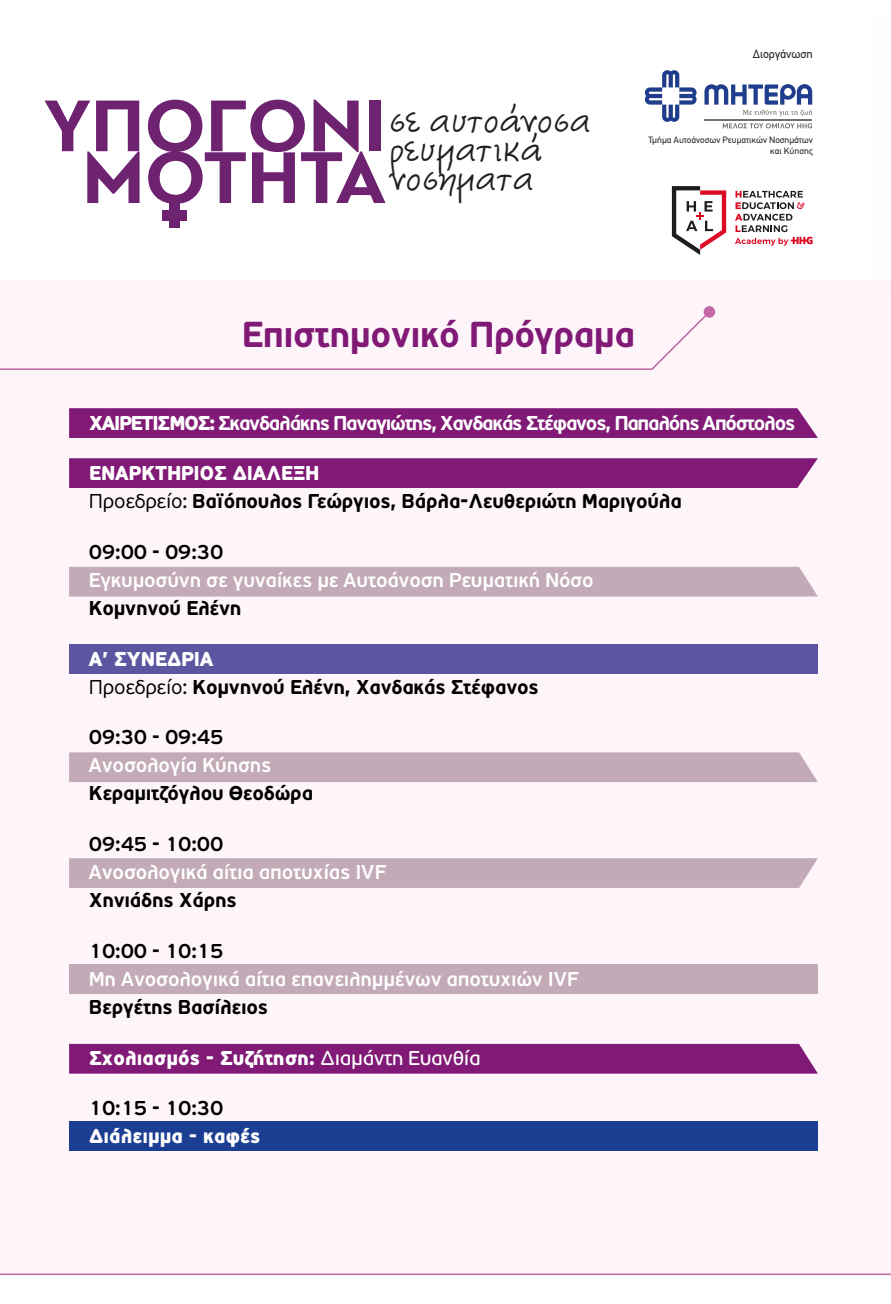
<style>
.page{position:relative;width:891px;height:1304px;background:#fff}
.page>*{position:absolute;margin:0;border:0;box-sizing:border-box;transform-origin:0 0}
.t1{font:700 76.8px "PF Bague Sans Pro";color:#6e2371}
.t2{font:39.4px/29.2px "CF Semplice";color:#231f20}
.t3{font:700 36px "PF Traffic";letter-spacing:-.01em;color:#801a76}
.t4{font:700 20px/28px "PF Traffic";letter-spacing:-.01em;color:#000}
.t5{font:500 20px "PF Traffic";letter-spacing:-.01em;color:#fff}
.t6{font:700 20px "PF Traffic";letter-spacing:-.06em;color:#fff}
.t7{font:500 20px "PF Traffic";letter-spacing:-.01em;color:#000}
.t8{font:900 20px "PF Traffic";letter-spacing:-.01em;color:#fff}
.t9{font:12px "PF Din Text";color:#231f20}
.t10{font:9.2px/11px "PF Din Text";color:#231f20;text-align:right}
.s1{font-weight:900}
.s2{font-weight:900;color:#fff}
.s3{font-weight:300}
.s4{font-weight:400}
</style>
<div class="page">
<div style="left:169px;top:203px;width:11px;height:25px;background:#6e2371"></div>
<div style="left:162px;top:210px;width:24px;height:11px;background:#6e2371"></div>
<svg style="left:644px;top:70px;width:52px;height:52px"></svg>
<svg style="left:704px;top:84px;width:108px;height:32px"></svg>
<svg style="left:722px;top:123px;width:89px;height:5px"></svg>
<hr style="left:704px;top:119px;width:108px;height:1px;background:#70706f">
<svg style="left:671px;top:186px;width:54px;height:69px"></svg>
<svg style="left:735px;top:191px;width:77px;height:55px"></svg>
<div style="left:0;top:281px;width:890px;height:992px;background:#fdf5f9"></div>
<svg style="left:0;top:1273px;width:890px;height:2px;background:#d38fbd"></svg>
<div style="left:69px;top:408px;width:748px;height:30px;background:#801a76"></div>
<div style="left:69px;top:458px;width:748px;height:30px;background:#801a76"></div>
<div style="left:69px;top:1044px;width:748px;height:30px;background:#801a76"></div>
<div style="left:69px;top:1122px;width:748px;height:29px;background:#1b3e92"></div>
<div style="left:69px;top:567px;width:748px;height:30px;background:#c3aab7"></div>
<div style="left:69px;top:752px;width:748px;height:30px;background:#c3aab7"></div>
<div style="left:69px;top:858px;width:748px;height:30px;background:#c3aab7"></div>
<div style="left:69px;top:964px;width:748px;height:30px;background:#c3aab7"></div>
<div style="left:69px;top:644px;width:748px;height:30px;background:#5c56a1"></div>
<svg style="left:0;top:306px;width:714px;height:64px"></svg>
<h1 class="t1" style="left:44px;top:79px;width:344px">ΥΠΟΓONI</h1>
<h1 class="t1" style="left:82px;top:131px;width:305px">ΜΟΤΗΤΑ</h1>
<h2 class="t2" style="left:389px;top:109px;width:203px">σε αυτοάνοσα ρευµατικά νοσήµατα</h2>
<p class="t9" style="left:752px;top:47px;width:61px">∆ιοργάνωση</p>
<p class="t10" style="left:648px;top:135px;width:166px">Τµήµα Αυτοάνοσων Ρευµατικών Νοσηµάτων και Κύησης</p>
<h3 class="t3" style="left:242px;top:313px;width:394px">Επιστημονικό Πρόγραμα</h3>
<p class="t6" style="left:89px;top:411px;width:707px"><span class="s1">ΧΑΙΡΕΤΙΣΜΟΣ:</span> Σκανδαλάκης Παναγιώτης, Χανδακάς Στέφανος, Παπαλόης Απόστολος</p>
<p class="t4" style="left:89px;top:459px;width:594px"><span class="s2">ΕΝΑΡΚΤΗΡΙΟΣ ΔΙΑΛΕΞΗ<br></span><span class="s3">Προεδρείο:</span> Βαϊόπουλος Γεώργιος, Βάρλα-Λευθεριώτη Μαριγούλα</p>
<p class="t7" style="left:89px;top:540px;width:136px">09:00 - 09:30</p>
<p class="t5" style="left:89px;top:568px;width:506px">Εγκυμοσύνη σε γυναίκες με Αυτοάνοση Ρευματική Νόσο</p>
<p class="t4" style="left:89px;top:594px;width:154px">Κομνηνού Ελένη</p>
<p class="t4" style="left:89px;top:644px;width:451px"><span class="s2">Α’ ΣΥΝΕΔΡΊΑ<br></span><span class="s3">Προεδρείο:</span> Κομνηνού Ελένη, Χανδακάς Στέφανος</p>
<p class="t7" style="left:89px;top:725px;width:136px">09:30 - 09:45</p>
<p class="t5" style="left:89px;top:753px;width:184px">Ανοσολογία Κύησης</p>
<p class="t4" style="left:89px;top:779px;width:226px">Κεραμιτζόγλου Θεοδώρα</p>
<p class="t7" style="left:89px;top:832px;width:136px">09:45 - 10:00</p>
<p class="t5" style="left:89px;top:860px;width:299px">Ανοσολογικά αίτια αποτυχίας IVF</p>
<p class="t4" style="left:89px;top:886px;width:149px">Χηνιάδης Χάρης</p>
<p class="t7" style="left:89px;top:939px;width:136px">10:00 - 10:15</p>
<p class="t5" style="left:89px;top:967px;width:491px">Μη Ανοσολογικά αίτια επανειλημμένων αποτυχιών IVF</p>
<p class="t4" style="left:89px;top:993px;width:181px">Βεργέτης Βασίλειος</p>
<p class="t8" style="left:89px;top:1045px;width:393px">Σχολιασμός - Συζήτηση: <span class="s4">Διαμάντη Ευανθία</span></p>
<p class="t7" style="left:89px;top:1096px;width:136px">10:15 - 10:30</p>
<p class="t8" style="left:89px;top:1124px;width:173px">Διάλειμμα - καφές</p>
</div>
